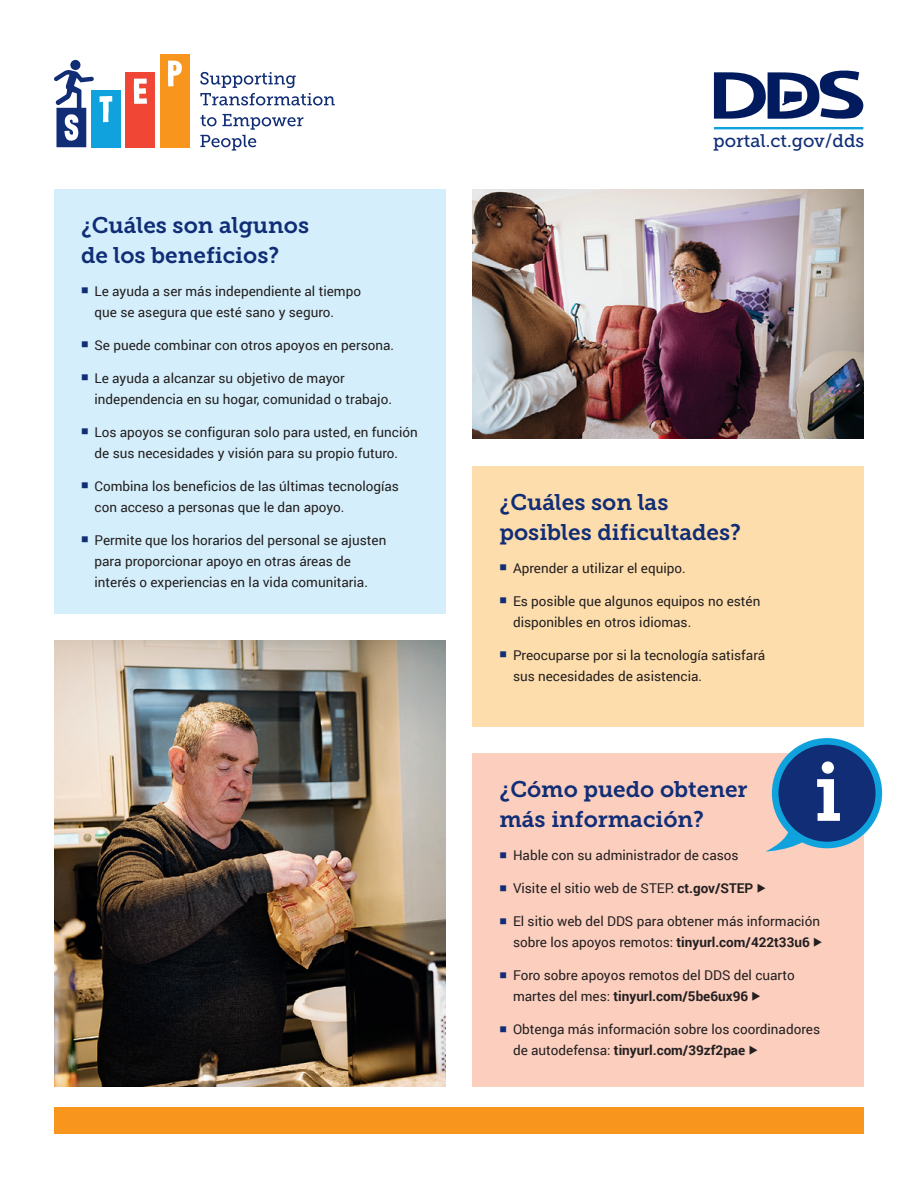
<style>
.page{position:relative;width:918px;height:1188px;background:#fff}
.page>*{position:absolute;margin:0;border:0;box-sizing:border-box;transform-origin:0 0}
.DDS_Video_Subhead_Sp{font:22.5px/30px "Museo Slab 700";color:#102d76}
.DDS_Video_Body{font:18.15px "Museo Slab 500";color:#102d76}
.DDS_Video_Body_Bulle{font:13.5px/21px "Roboto";color:#231f20}
.s1{color:#102d76}
.s2{font-weight:700}
</style>
<div class="page">
<div style="left:54px;top:189px;width:392px;height:425px;background:#d4effb"></div>
<div style="left:472px;top:466px;width:392px;height:260px;background:#feddac"></div>
<div style="left:472px;top:753px;width:392px;height:334px;background:#fbcebe"></div>
<div style="left:54px;top:1107px;width:810px;height:27px;background:#f7951d"></div>
<svg style="left:766px;top:829px;width:44px;height:23px"></svg>
<div style="left:775px;top:741px;width:104px;height:104px;background:#102d76;border-radius:50%"></div>
<div style="left:772px;top:738px;width:110px;height:110px;border:7px solid #0fa2dd;border-radius:50%"></div>
<svg style="left:817px;top:779px;width:23px;height:42px"></svg>
<div style="left:822px;top:761px;width:12px;height:13px;background:#fff;border-radius:50%"></div>
<img style="left:472px;top:189px;width:392px;height:250px">
<img style="left:54px;top:641px;width:392px;height:446px">
<hr style="left:714px;top:127px;width:149px;height:2px;background:#0fa2dd">
<svg style="left:714px;top:71px;width:149px;height:48px"></svg>
<svg style="left:200px;top:72px;width:135px;height:34px"></svg>
<svg style="left:200px;top:114px;width:103px;height:37px"></svg>
<div style="left:70px;top:60px;width:10px;height:10px;background:#102d76;border-radius:50%"></div>
<svg style="left:54px;top:70px;width:40px;height:77px"></svg>
<div style="left:91px;top:90px;width:30px;height:57px;background:#0fa2dd"></div>
<svg style="left:100px;top:96px;width:12px;height:26px"></svg>
<div style="left:126px;top:72px;width:29px;height:75px;background:#ef4635"></div>
<svg style="left:134px;top:78px;width:13px;height:26px"></svg>
<div style="left:160px;top:54px;width:30px;height:93px;background:#f7951d"></div>
<svg style="left:168px;top:61px;width:14px;height:25px"></svg>
<p class="DDS_Video_Subhead_Sp" style="left:81px;top:210px;width:230px">¿Cuáles son algunos de los beneficios?</p>
<p class="DDS_Video_Body_Bulle" style="left:94px;top:280px;width:268px;text-indent:-14px"><span class="s1">■</span> Le ayuda a ser más independiente al tiempo que se asegura que esté sano y seguro.</p>
<p class="DDS_Video_Body_Bulle" style="left:81px;top:334px;width:315px"><span class="s1">■</span> Se puede combinar con otros apoyos en persona.</p>
<p class="DDS_Video_Body_Bulle" style="left:94px;top:367px;width:299px;text-indent:-14px"><span class="s1">■</span> Le ayuda a alcanzar su objetivo de mayor independencia en su hogar, comunidad o trabajo.</p>
<p class="DDS_Video_Body_Bulle" style="left:81px;top:421px;width:338px;text-align:center"><span class="s1">■</span> Los apoyos se configuran solo para usted, en función de sus necesidades y visión para su propio futuro.</p>
<p class="DDS_Video_Body_Bulle" style="left:94px;top:475px;width:306px;text-indent:-14px"><span class="s1">■</span> Combina los beneficios de las últimas tecnologías con acceso a personas que le dan apoyo.</p>
<p class="DDS_Video_Body_Bulle" style="left:94px;top:529px;width:293px;text-indent:-14px"><span class="s1">■</span> Permite que los horarios del personal se ajusten para proporcionar apoyo en otras áreas de interés o experiencias en la vida comunitaria.</p>
<p class="DDS_Video_Body" style="left:713px;top:131px;width:153px">portal.ct.gov/dds</p>
<p class="DDS_Video_Subhead_Sp" style="left:500px;top:487px;width:243px">¿Cuáles son las posibles dificultades?</p>
<p class="DDS_Video_Body_Bulle" style="left:500px;top:557px;width:188px"><span class="s1">■</span> Aprender a utilizar el equipo.</p>
<p class="DDS_Video_Body_Bulle" style="left:513px;top:590px;width:249px;text-indent:-14px"><span class="s1">■</span> Es posible que algunos equipos no estén disponibles en otros idiomas.</p>
<p class="DDS_Video_Body_Bulle" style="left:513px;top:644px;width:254px;text-indent:-14px"><span class="s1">■</span> Preocuparse por si la tecnología satisfará sus necesidades de asistencia.</p>
<p class="DDS_Video_Subhead_Sp" style="left:500px;top:775px;width:250px">¿Cómo puedo obtener más información?</p>
<p class="DDS_Video_Body_Bulle" style="left:500px;top:844px;width:241px"><span class="s1">■</span> Hable con su administrador de casos</p>
<p class="DDS_Video_Body_Bulle" style="left:500px;top:877px;width:268px"><span class="s1">■</span> Visite el sitio web de STEP: <span class="s2">ct.gov/STEP</span> ◆</p>
<p class="DDS_Video_Body_Bulle" style="left:500px;top:910px;width:325px;text-align:right"><span class="s1">■</span> El sitio web del DDS para obtener más información sobre los apoyos remotos: <span class="s2">tinyurl.com/422t33u6</span> ◆</p>
<p class="DDS_Video_Body_Bulle" style="left:513px;top:964px;width:283px;text-indent:-14px"><span class="s1">■</span> Foro sobre apoyos remotos del DDS del cuarto martes del mes: <span class="s2">tinyurl.com/5be6ux96</span> ◆</p>
<p class="DDS_Video_Body_Bulle" style="left:513px;top:1018px;width:309px;text-indent:-14px"><span class="s1">■</span> Obtenga más información sobre los coordinadores de autodefensa: <span class="s2">tinyurl.com/39zf2pae</span> ◆</p>
</div>
